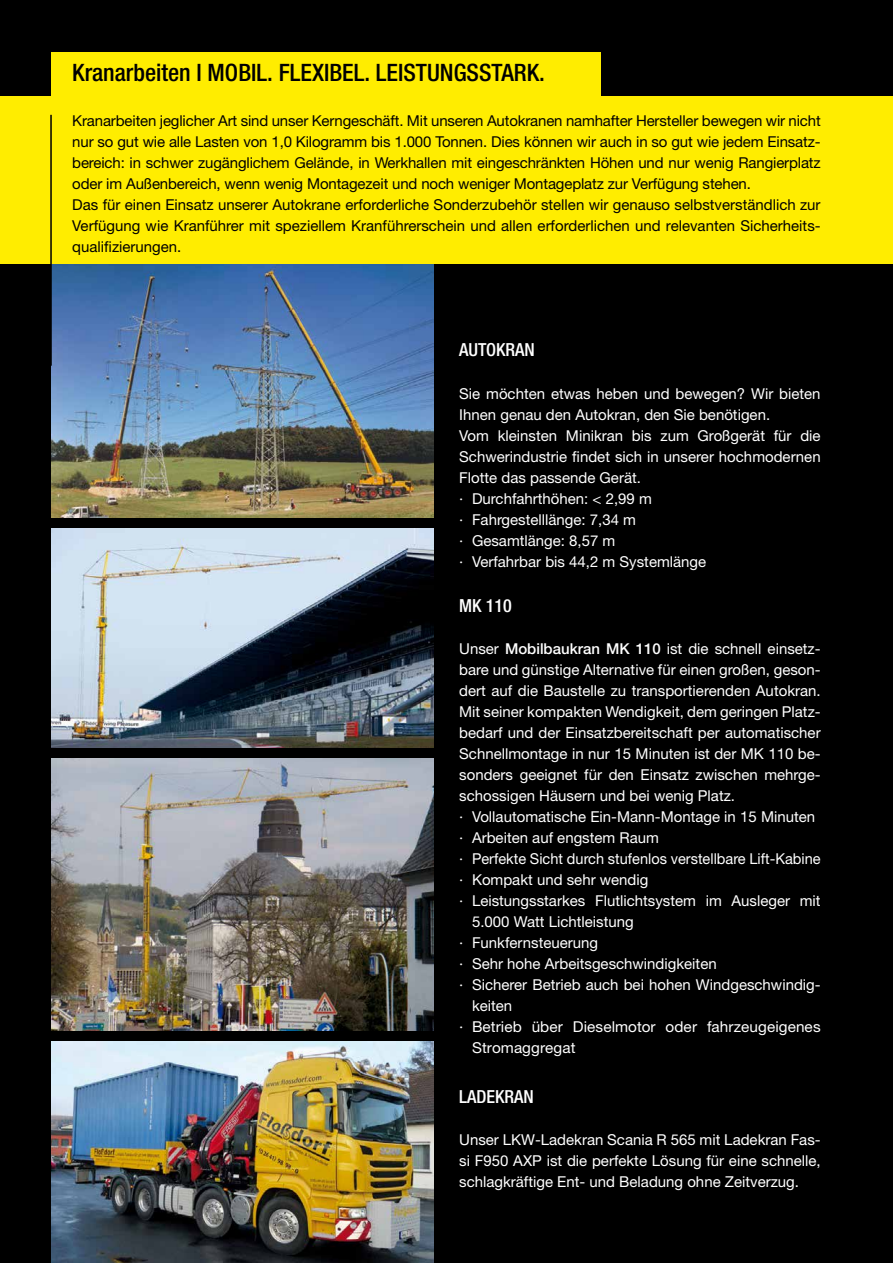
<style>
.page{position:relative;width:893px;height:1263px;background:#000}
.page>*{position:absolute;margin:0;border:0;box-sizing:border-box;transform-origin:0 0}
.t1{font:500 condensed 24px "Helvetica Neue LT Std";color:#000}
.t2{font:500 condensed 18px "Helvetica Neue LT Std";color:#fff}
.t3{font:15px/21px "Helvetica Neue LT Std";color:#fff}
.t4{font:15px/21px "Helvetica Neue LT Std";letter-spacing:-.01em;color:#000}
.s1{font-weight:500}
</style>
<div class="page">
<img style="left:52px;top:264px;width:382px;height:254px">
<div style="left:0;top:96px;width:893px;height:168px;background:#ffed00"></div>
<div style="left:52px;top:52px;width:549px;height:51px;background:#ffed00"></div>
<hr style="left:50px;top:115px;width:2px;height:251px;background:#000">
<img style="left:52px;top:529px;width:382px;height:218px">
<img style="left:52px;top:1042px;width:382px;height:221px">
<img style="left:52px;top:758px;width:382px;height:273px">
<h1 class="t1" style="left:72px;top:58px;width:474px">Kranarbeiten I MOBIL. FLEXIBEL. LEISTUNGSSTARK.</h1>
<p class="t4" style="left:72px;top:109px;width:750px">Kranarbeiten jeglicher Art sind unser Kerngeschäft. Mit unseren Autokranen namhafter Hersteller bewegen wir nicht nur so gut wie alle Lasten von 1,0 Kilogramm bis 1.000 Tonnen. Dies können wir auch in so gut wie jedem Einsatz&shy;bereich: in schwer zugänglichem Gelände, in Werkhallen mit eingeschränkten Höhen und nur wenig Rangierplatz oder im Außenbereich, wenn wenig Montagezeit und noch weniger Montageplatz zur Verfügung stehen.<br>Das für einen Einsatz unserer Autokrane erforderliche Sonderzubehör stellen wir genauso selbstverständlich zur Verfügung wie Kranführer mit speziellem Kranführerschein und allen erforderlichen und relevanten Sicherheits&shy;qualifizierungen.</p>
<p class="t2" style="left:459px;top:339px;width:77px">AUTOKRAN</p>
<p class="t3" style="left:459px;top:383px;width:363px">Sie möchten etwas heben und bewegen? Wir bieten Ihnen genau den Autokran, den Sie benötigen.<br>Vom kleinsten Minikran bis zum Großgerät für die Schwerindustrie findet sich in unserer hochmodernen Flotte das passende Gerät.<br>· Durchfahrthöhen: &lt; 2,99 m<br>· Fahrgestelllänge: 7,34 m<br>· Gesamtlänge: 8,57 m<br>· Verfahrbar bis 44,2 m Systemlänge</p>
<p class="t2" style="left:459px;top:595px;width:54px">MK 110</p>
<p class="t3" style="left:459px;top:638px;width:363px">Unser <span class="s1">Mobilbaukran MK 110</span> ist die schnell einsetz-</p>
<p class="t3" style="left:459px;top:659px;width:363px">bare und günstige Alternative für einen großen, geson-</p>
<p class="t3" style="left:459px;top:680px;width:363px">dert auf die Baustelle zu transportierenden Autokran.</p>
<p class="t3" style="left:459px;top:701px;width:363px">Mit seiner kompakten Wendigkeit, dem geringen Platz-</p>
<p class="t3" style="left:459px;top:722px;width:363px">bedarf und der Einsatzbereitschaft per automatischer</p>
<p class="t3" style="left:459px;top:743px;width:363px">Schnellmontage in nur 15 Minuten ist der MK 110 be-</p>
<p class="t3" style="left:459px;top:764px;width:363px">sonders geeignet für den Einsatz zwischen mehrge-</p>
<p class="t3" style="left:459px;top:785px;width:277px">schossigen Häusern und bei wenig Platz.</p>
<p class="t3" style="left:459px;top:806px;width:357px">· Vollautomatische Ein-Mann-Montage in 15 Minuten</p>
<p class="t3" style="left:459px;top:827px;width:201px">· Arbeiten auf engstem Raum</p>
<p class="t3" style="left:459px;top:848px;width:363px">· Perfekte Sicht durch stufenlos verstellbare Lift-Kabine</p>
<p class="t3" style="left:459px;top:869px;width:191px">· Kompakt und sehr wendig</p>
<p class="t3" style="left:459px;top:890px;width:363px">· Leistungsstarkes Flutlichtsystem im Ausleger mit</p>
<p class="t3" style="left:472px;top:911px;width:163px">5.000 Watt Lichtleistung</p>
<p class="t3" style="left:459px;top:932px;width:140px">· Funkfernsteuerung</p>
<p class="t3" style="left:459px;top:953px;width:259px">· Sehr hohe Arbeitsgeschwindigkeiten</p>
<p class="t3" style="left:459px;top:974px;width:363px">· Sicherer Betrieb auch bei hohen Windgeschwindig-</p>
<p class="t3" style="left:472px;top:995px;width:42px">keiten</p>
<p class="t3" style="left:459px;top:1016px;width:363px">· Betrieb über Dieselmotor oder fahrzeugeigenes</p>
<p class="t3" style="left:472px;top:1037px;width:105px">Stromaggregat</p>
<p class="t2" style="left:459px;top:1086px;width:76px">LADEKRAN</p>
<p class="t3" style="left:459px;top:1129px;width:363px;text-align:justify">Unser LKW-Ladekran Scania R 565 mit Ladekran Fas&shy;si F950 AXP ist die perfekte Lösung für eine schnelle, schlagkräftige Ent- und Beladung ohne Zeitverzug.</p>
</div>
